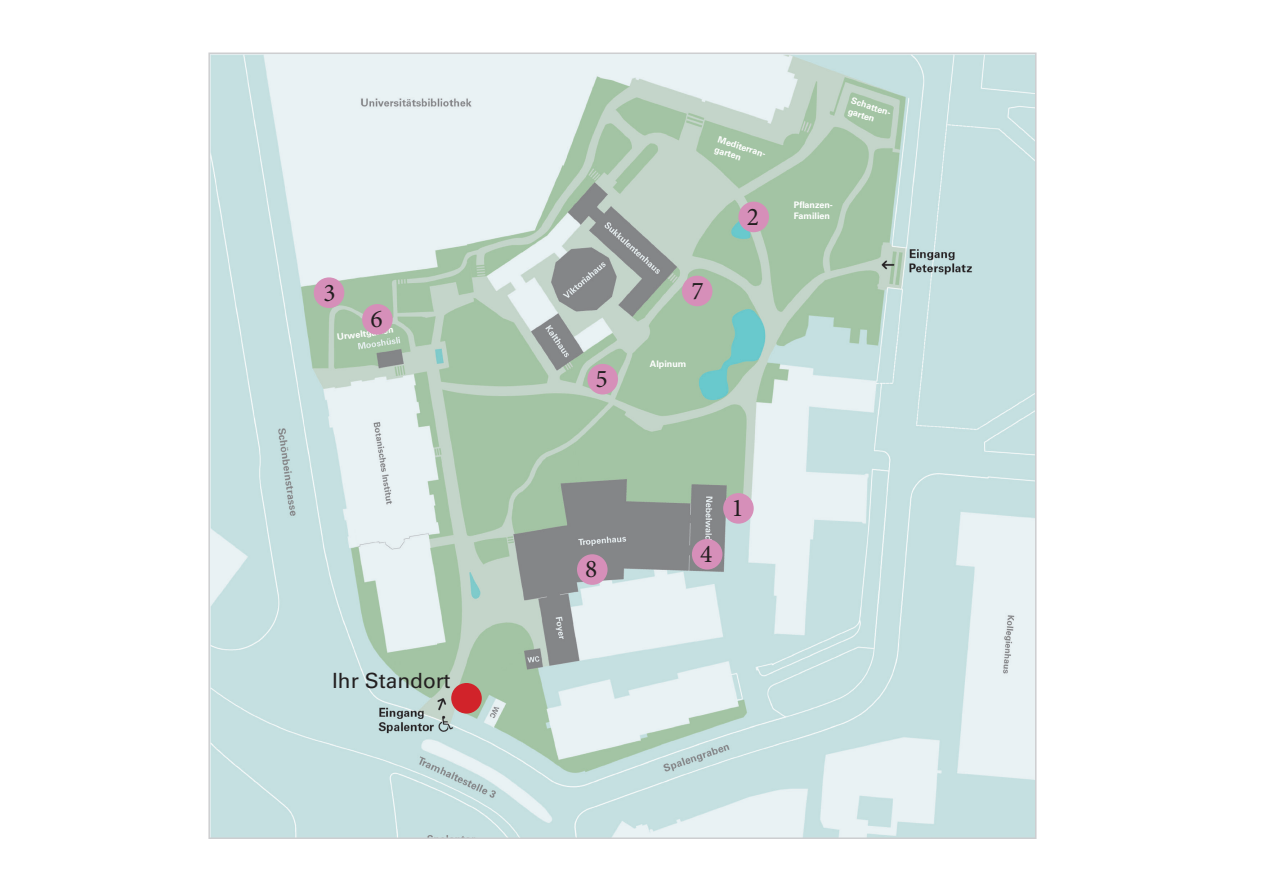
<style>
.page{position:relative;width:1263px;height:893px;background:#fff}
.page>*{position:absolute;margin:0;border:0;box-sizing:border-box;transform-origin:0 0}
.t1{font:25.5px "Minion Pro";color:#231f20}
.t2{font:21px "Univers LT Std";color:#231f20}
.t3{font:700 9px "Univers LT Std";color:#fff}
</style>
<div class="page">
<img style="left:211px;top:55px;width:822px;height:781px">
<div style="left:451px;top:683px;width:31px;height:31px;background:#d1232a;border-radius:50%"></div>
<div style="left:738px;top:202px;width:31px;height:30px;background:#d68fb9;border-radius:50%"></div>
<div style="left:692px;top:539px;width:30px;height:31px;background:#d68fb9;border-radius:50%"></div>
<div style="left:587px;top:364px;width:31px;height:30px;background:#d68fb9;border-radius:50%"></div>
<div style="left:362px;top:304px;width:31px;height:31px;background:#d68fb9;border-radius:50%"></div>
<div style="left:682px;top:276px;width:30px;height:30px;background:#d68fb9;border-radius:50%"></div>
<div style="left:577px;top:554px;width:30px;height:31px;background:#d68fb9;border-radius:50%"></div>
<div style="left:723px;top:493px;width:31px;height:31px;background:#d68fb9;border-radius:50%"></div>
<div style="left:314px;top:277px;width:30px;height:31px;background:#d68fb9;border-radius:50%"></div>
<p class="t1" style="left:323px;top:275px;width:14px">3</p>
<p class="t1" style="left:370px;top:302px;width:14px">6</p>
<p class="t3" style="left:336px;top:332px;width:58px;rotate:-8deg">Urweltgarten</p>
<p class="t2" style="left:332px;top:668px;width:120px">Ihr Standort</p>
<p class="t1" style="left:596px;top:362px;width:14px">5</p>
<p class="t3" style="left:720px;top:134px;width:53px;rotate:18deg">Mediterran-</p>
<p class="t3" style="left:716px;top:144px;width:29px;rotate:18deg">garten</p>
<p class="t1" style="left:747px;top:200px;width:14px">2</p>
<p class="t1" style="left:692px;top:274px;width:14px">7</p>
<p class="t3" style="left:650px;top:358px;width:38px">Alpinum</p>
<p class="t3" style="left:853px;top:95px;width:44px;rotate:17deg">Schatten-</p>
<p class="t3" style="left:850px;top:106px;width:29px;rotate:17deg">garten</p>
<p class="t3" style="left:794px;top:199px;width:40px">Pflanzen-</p>
<p class="t3" style="left:794px;top:210px;width:38px">Familien</p>
<p class="t1" style="left:585px;top:552px;width:14px">8</p>
<p class="t1" style="left:700px;top:537px;width:14px">4</p>
<p class="t1" style="left:731px;top:491px;width:14px">1</p>
</div>
